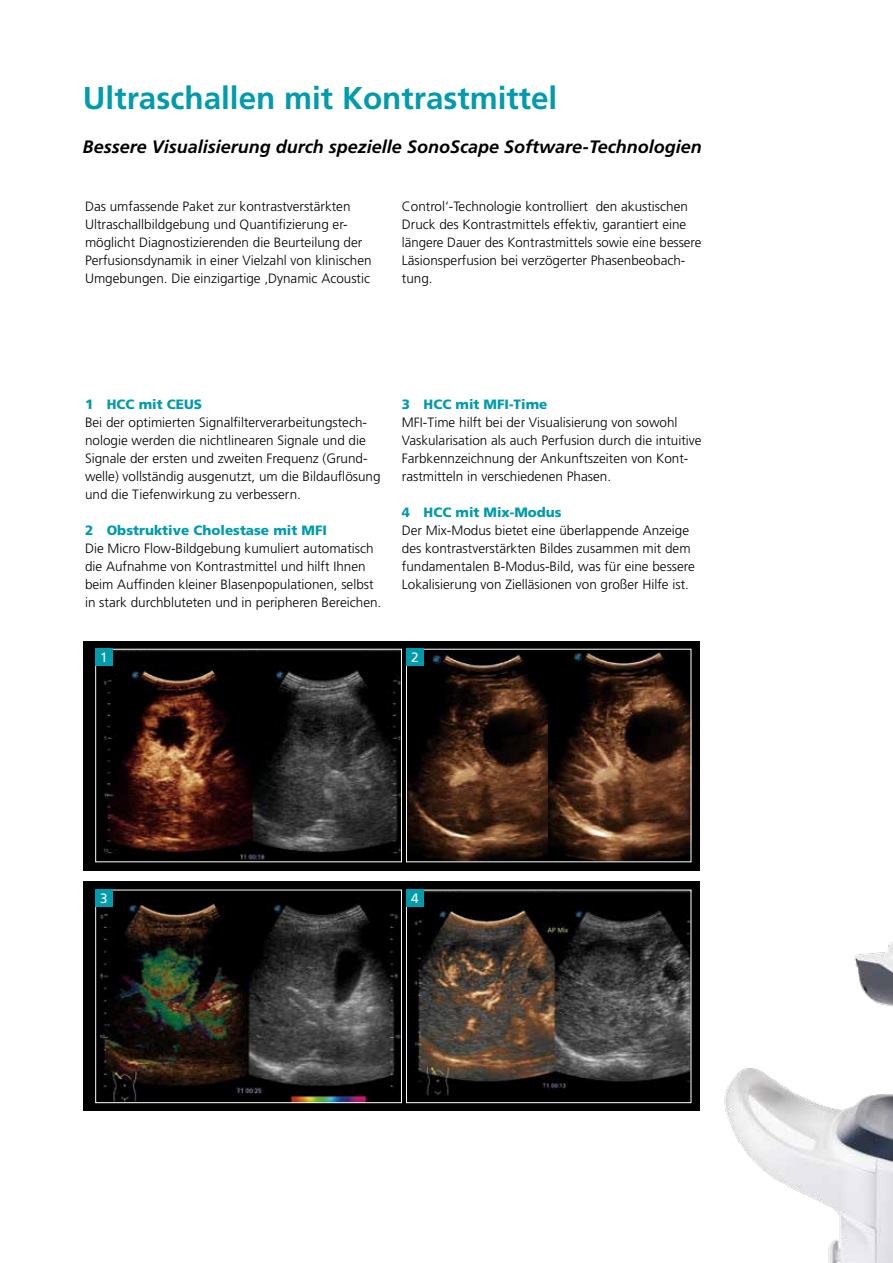
<style>
.page{position:relative;width:893px;height:1263px;background:#fff}
.page>*{position:absolute;margin:0;border:0;box-sizing:border-box;transform-origin:0 0}
.t1{font:700 31.5px "Frutiger LT Std";color:#009bac}
.t2{font:italic 700 18px "Frutiger LT Std";color:#000}
.t3{font:300 13.5px/18px "Frutiger LT Std";color:#000}
.t4{font:900 13.5px "Frutiger LT Std";color:#009bac}
.t5{font:13.5px "Frutiger LT Std";color:#fff}
</style>
<div class="page">
<div style="left:83px;top:641px;width:616px;height:229px;background:#000"></div>
<div style="left:83px;top:881px;width:616px;height:230px;background:#000"></div>
<img style="left:406px;top:651px;width:285px;height:212px">
<img style="left:724px;top:942px;width:169px;height:321px">
<img style="left:103px;top:651px;width:297px;height:209px">
<div style="left:95px;top:649px;width:307px;height:213px;border:1px solid #fff"></div>
<img style="left:100px;top:903px;width:300px;height:198px">
<div style="left:95px;top:890px;width:307px;height:213px;border:1px solid #fff"></div>
<img style="left:410px;top:892px;width:279px;height:204px">
<div style="left:406px;top:890px;width:285px;height:213px;border:1px solid #fff"></div>
<div style="left:95px;top:649px;width:18px;height:17px;background:#009bac"></div>
<div style="left:95px;top:890px;width:18px;height:17px;background:#009bac"></div>
<div style="left:406px;top:649px;width:18px;height:17px;background:#009bac"></div>
<div style="left:406px;top:890px;width:18px;height:17px;background:#009bac"></div>
<h1 class="t1" style="left:83px;top:79px;width:476px">Ultraschallen mit Kontrastmittel</h1>
<h2 class="t2" style="left:83px;top:136px;width:620px">Bessere Visualisierung durch spezielle SonoScape Software-Technologien</h2>
<p class="t3" style="left:85px;top:198px;width:288px">Das umfassende Paket zur kontrastverstärkten Ultraschallbildgebung und Quantifizierung er&shy;möglicht Diagnostizierenden die Beurteilung der Perfusionsdynamik in einer Vielzahl von klinischen Umgebungen. Die einzigartige ‚Dynamic Acoustic</p>
<p class="t3" style="left:402px;top:198px;width:301px">Control‘-Technologie kontrolliert den akustischen Druck des Kontrastmittels effektiv, garantiert eine längere Dauer des Kontrastmittels sowie eine bessere Läsionsperfusion bei verzögerter Phasenbeobach&shy;tung.</p>
<p class="t4" style="left:85px;top:396px;width:119px">1 HCC mit CEUS</p>
<p class="t3" style="left:85px;top:414px;width:297px">Bei der optimierten Signalfilterverarbeitungstech&shy;nologie werden die nichtlinearen Signale und die Signale der ersten und zweiten Frequenz (Grund&shy;welle) vollständig ausgenutzt, um die Bildauflösung und die Tiefenwirkung zu verbessern.</p>
<p class="t4" style="left:85px;top:522px;width:243px">2 Obstruktive Cholestase mit MFI</p>
<p class="t3" style="left:85px;top:540px;width:298px">Die Micro Flow-Bildgebung kumuliert automatisch die Aufnahme von Kontrastmittel und hilft Ihnen beim Auffinden kleiner Blasenpopulationen, selbst in stark durchbluteten und in peripheren Bereichen.</p>
<p class="t5" style="left:100px;top:650px;width:9px">1</p>
<p class="t4" style="left:402px;top:396px;width:147px">3 HCC mit MFI-Time</p>
<p class="t3" style="left:402px;top:414px;width:301px">MFI-Time hilft bei der Visualisierung von sowohl Vaskularisation als auch Perfusion durch die intuitive Farbkennzeichnung der Ankunftszeiten von Kont&shy;rastmitteln in verschiedenen Phasen.</p>
<p class="t4" style="left:402px;top:504px;width:161px">4 HCC mit Mix-Modus</p>
<p class="t3" style="left:402px;top:522px;width:295px">Der Mix-Modus bietet eine überlappende Anzeige des kontrastverstärkten Bildes zusammen mit dem fundamentalen B-Modus-Bild, was für eine bessere Lokalisierung von Zielläsionen von großer Hilfe ist.</p>
<p class="t5" style="left:411px;top:650px;width:9px">2</p>
<p class="t5" style="left:100px;top:891px;width:9px">3</p>
<p class="t5" style="left:411px;top:891px;width:9px">4</p>
</div>
